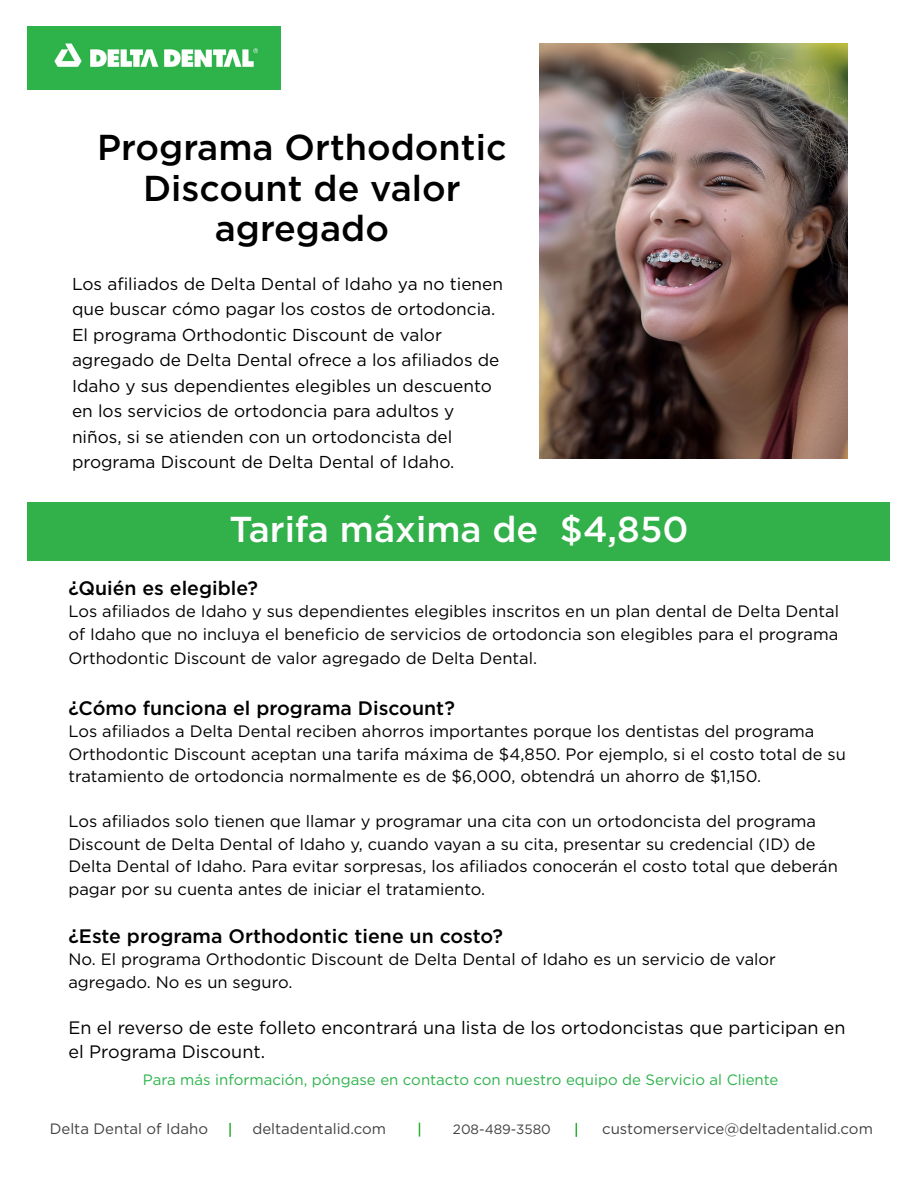
<style>
.page{position:relative;width:918px;height:1188px;background:#fff}
.page>*{position:absolute;margin:0;border:0;box-sizing:border-box;transform-origin:0 0}
.t1{font:500 36px/40.5px "Gotham";color:#000;text-align:center}
.t2{font:500 36px "Gotham";color:#fff}
.t3{font:500 19.5px "Gotham";color:#000}
.t4{font:18px/24px "Gotham";color:#000}
.t5{font:17.25px/25.5px "Gotham";color:#000}
.t6{font:16.5px/22.5px "Gotham";color:#000}
.t7{font:15px "Gotham";color:#2cb34a}
.t8{font:15px "Gotham";color:#414141}
.t9{font:13.5px "Gotham";color:#414141}
</style>
<div class="page">
<div style="left:28px;top:502px;width:862px;height:58px;background:#32b04a"></div>
<svg style="left:229px;top:1123px;width:2px;height:14px"></svg>
<svg style="left:419px;top:1123px;width:1px;height:14px"></svg>
<svg style="left:576px;top:1123px;width:1px;height:14px"></svg>
<img style="left:27px;top:27px;width:254px;height:62px">
<img style="left:539px;top:43px;width:308px;height:416px">
<h1 class="t1" style="left:97px;top:127px;width:411px">Programa Orthodontic<br>Discount de valor agregado</h1>
<p class="t5" style="left:72px;top:271px;width:433px">Los afiliados de Delta Dental of Idaho ya no tienen que buscar cómo pagar los costos de ortodoncia.<br>El programa Orthodontic Discount de valor agregado de Delta Dental ofrece a los afiliados de Idaho y sus dependientes elegibles un descuento en los servicios de ortodoncia para adultos y niños, si se atienden con un ortodoncista del programa Discount de Delta Dental of Idaho.</p>
<h1 class="t2" style="left:230px;top:506px;width:461px">Tarifa máxima de $4,850</h1>
<p class="t3" style="left:68px;top:575px;width:191px">¿Quién es elegible?</p>
<p class="t6" style="left:68px;top:600px;width:772px">Los afiliados de Idaho y sus dependientes elegibles inscritos en un plan dental de Delta Dental of Idaho que no incluya el beneficio de servicios de ortodoncia son elegibles para el programa</p>
<p class="t6" style="left:68px;top:646px;width:470px">Orthodontic Discount de valor agregado de Delta Dental.</p>
<p class="t3" style="left:68px;top:695px;width:388px">¿Cómo funciona el programa Discount?</p>
<p class="t6" style="left:68px;top:720px;width:779px">Los afiliados a Delta Dental reciben ahorros importantes porque los dentistas del programa<br>Orthodontic Discount aceptan una tarifa máxima de $4,850. Por ejemplo, si el costo total de su tratamiento de ortodoncia normalmente es de $6,000, obtendrá un ahorro de $1,150.</p>
<p class="t6" style="left:68px;top:810px;width:771px">Los afiliados solo tienen que llamar y programar una cita con un ortodoncista del programa Discount de Delta Dental of Idaho y, cuando vayan a su cita, presentar su credencial (ID) de Delta Dental of Idaho. Para evitar sorpresas, los afiliados conocerán el costo total que deberán pagar por su cuenta antes de iniciar el tratamiento.</p>
<p class="t3" style="left:68px;top:923px;width:436px">¿Este programa Orthodontic tiene un costo?</p>
<p class="t6" style="left:68px;top:948px;width:709px">No. El programa Orthodontic Discount de Delta Dental of Idaho es un servicio de valor agregado. No es un seguro.</p>
<p class="t4" style="left:68px;top:1015px;width:779px">En el reverso de este folleto encontrará una lista de los ortodoncistas que participan en el Programa Discount.</p>
<p class="t7" style="left:143px;top:1070px;width:637px">Para más información, póngase en contacto con nuestro equipo de Servicio al Cliente</p>
<p class="t8" style="left:50px;top:1119px;width:160px">Delta Dental of Idaho</p>
<p class="t8" style="left:252px;top:1119px;width:135px">deltadentalid.com</p>
<p class="t9" style="left:453px;top:1120px;width:99px">208-489-3580</p>
<p class="t8" style="left:602px;top:1119px;width:272px">customerservice@deltadentalid.com</p>
</div>
